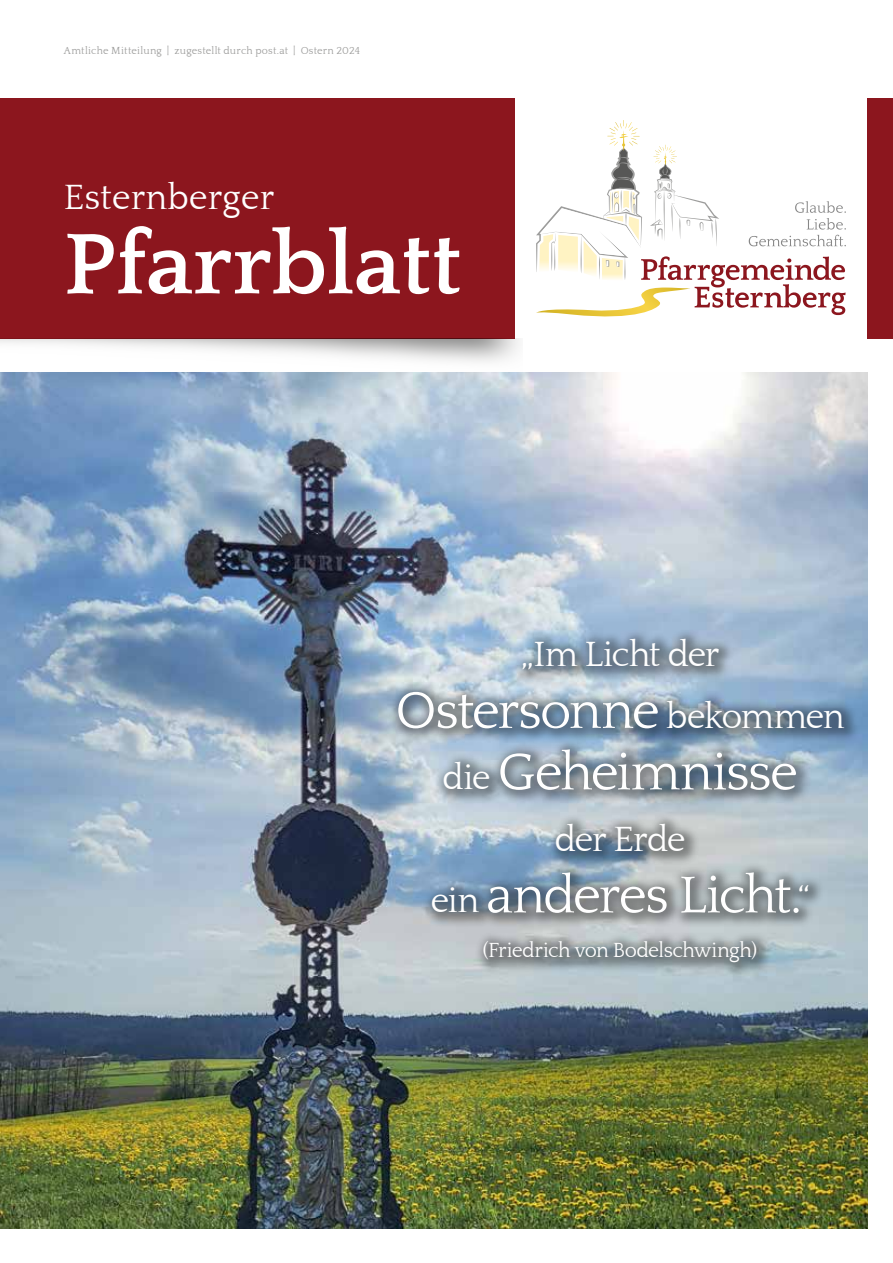
<style>
.page{position:relative;width:893px;height:1263px;background:#fff}
.page>*{position:absolute;margin:0;border:0;box-sizing:border-box;transform-origin:0 0}
.t1{font:700 90px "Quattrocento";color:#fff}
.t2{font:54px/61.5px "Quattrocento";letter-spacing:-.035em;color:#fff;text-align:center}
.t3{font:36px "Quattrocento";letter-spacing:-.01em;color:#fff}
.t4{font:36px "Quattrocento";letter-spacing:-.04em;color:#fff}
.t5{font:21px "Quattrocento";letter-spacing:-.025em;color:#fff}
.t6{font:10.5px "Quattrocento";letter-spacing:.02em;color:#9d9d9c}
.s1{font-size:36px}
</style>
<div class="page">
<img style="left:0;top:373px;width:867px;height:856px">
<div style="left:0;top:98px;width:514px;height:240px;background:#8c161e"></div>
<div style="left:867px;top:98px;width:26px;height:240px;background:#8c161e"></div>
<img style="left:0;top:338px;width:520px;height:24px">
<svg style="left:536px;top:120px;width:310px;height:197px"></svg>
<div style="left:388px;top:629px;width:472px;height:350px;background:#000;opacity:.38"></div>
<p class="t6" style="left:64px;top:45px;width:298px">Amtliche Mitteilung | zugestellt durch post.at | Ostern 2024</p>
<h3 class="t3" style="left:64px;top:179px;width:212px">Esternberger</h3>
<h1 class="t1" style="left:64px;top:216px;width:399px">Pfarrblatt</h1>
<h3 class="t4" style="left:521px;top:636px;width:200px">„Im Licht der</h3>
<h2 class="t2" style="left:395px;top:681px;width:451px">Ostersonne <span class="s1">bekommen die</span> Geheimnisse</h2>
<h3 class="t3" style="left:555px;top:820px;width:132px">der Erde</h3>
<h2 class="t2" style="left:430px;top:866px;width:381px"><span class="s1">ein</span> anderes Licht.<span class="s1">“</span></h2>
<h3 class="t5" style="left:483px;top:939px;width:276px">(Friedrich von Bodelschwingh)</h3>
</div>
